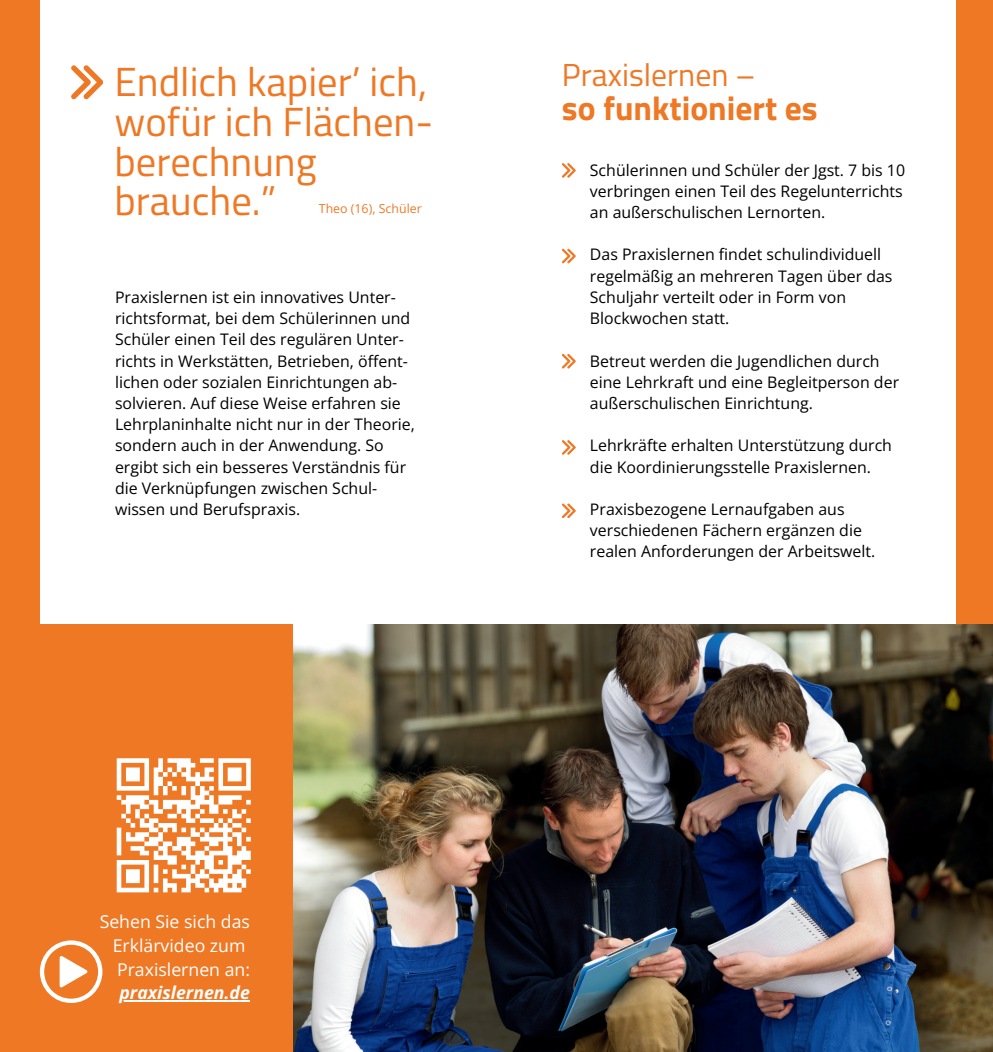
<style>
.page{position:relative;width:993px;height:1052px;background:#fff}
.page>*{position:absolute;margin:0;border:0;box-sizing:border-box;transform-origin:0 0}
.t1{font:40.6px/39.7px "Titillium Web";color:#ef7825}
.t2{font:700 33.6px "Titillium Web";color:#ef7825}
.t3{font:31.85px "Titillium Web";color:#ef7825}
.t4{font:17.68px/23.8px "Open Sans";color:#fff}
.t5{font:italic 700 17.68px "Open Sans";color:#fff}
.t6{font:15.92px/21.2px "Open Sans";color:#000}
.t7{font:12.42px "Open Sans";color:#ef7825}
</style>
<div class="page">
<div style="left:0;top:0;width:992px;height:1051px;background:#ef7825"></div>
<div style="left:40px;top:0;width:915px;height:624px;background:#fff"></div>
<svg style="left:562px;top:440px;width:13px;height:14px"></svg>
<svg style="left:562px;top:354px;width:13px;height:14px"></svg>
<svg style="left:562px;top:163px;width:13px;height:14px"></svg>
<svg style="left:562px;top:249px;width:13px;height:14px"></svg>
<svg style="left:116px;top:758px;width:135px;height:135px"></svg>
<svg style="left:40px;top:940px;width:62px;height:62px"></svg>
<svg style="left:72px;top:65px;width:31px;height:34px"></svg>
<svg style="left:562px;top:503px;width:13px;height:15px"></svg>
<img style="left:293px;top:624px;width:698px;height:427px">
<hr style="left:119px;top:1000px;width:131px;height:1px;background:#fff">
<h1 class="t1" style="left:114px;top:60px;width:320px">Endlich kapier’ ich, wofür ich Flächen&shy;berechnung brauche.”</h1>
<p class="t7" style="left:319px;top:200px;width:104px">Theo (16), Schüler</p>
<p class="t6" style="left:115px;top:286px;width:301px">Praxislernen ist ein innovatives Unter&shy;richtsformat, bei dem Schülerinnen und Schüler einen Teil des regulären Unter&shy;richts in Werkstätten, Betrieben, öffent&shy;lichen oder sozialen Einrichtungen ab&shy;solvieren. Auf diese Weise erfahren sie Lehrplaninhalte nicht nur in der Theorie, sondern auch in der Anwendung. So ergibt sich ein besseres Verständnis für die Verknüpfungen zwischen Schul&shy;wissen und Berufspraxis.</p>
<h3 class="t3" style="left:562px;top:51px;width:195px">Praxislernen –</h3>
<h2 class="t2" style="left:562px;top:83px;width:257px">so funktioniert es</h2>
<p class="t6" style="left:589px;top:159px;width:316px">Schülerinnen und Schüler der Jgst. 7 bis 10 verbringen einen Teil des Regelunterrichts an außerschulischen Lernorten.</p>
<p class="t6" style="left:589px;top:244px;width:304px">Das Praxislernen findet schulindividuell regelmäßig an mehreren Tagen über das Schuljahr verteilt oder in Form von Blockwochen statt.</p>
<p class="t6" style="left:589px;top:350px;width:311px">Betreut werden die Jugendlichen durch eine Lehrkraft und eine Begleitperson der außerschulischen Einrichtung.</p>
<p class="t6" style="left:589px;top:434px;width:303px">Lehrkräfte erhalten Unterstützung durch die Koordinierungsstelle Praxislernen.</p>
<p class="t6" style="left:589px;top:498px;width:287px">Praxisbezogene Lernaufgaben aus verschiedenen Fächern ergänzen die realen Anforderungen der Arbeitswelt.</p>
<p class="t4" style="left:113px;top:909px;width:139px;text-indent:-13px">Sehen Sie sich das<br>Erklärvideo zum<br>Praxislernen an:</p>
<p class="t5" style="left:119px;top:980px;width:132px">praxislernen.de</p>
</div>
